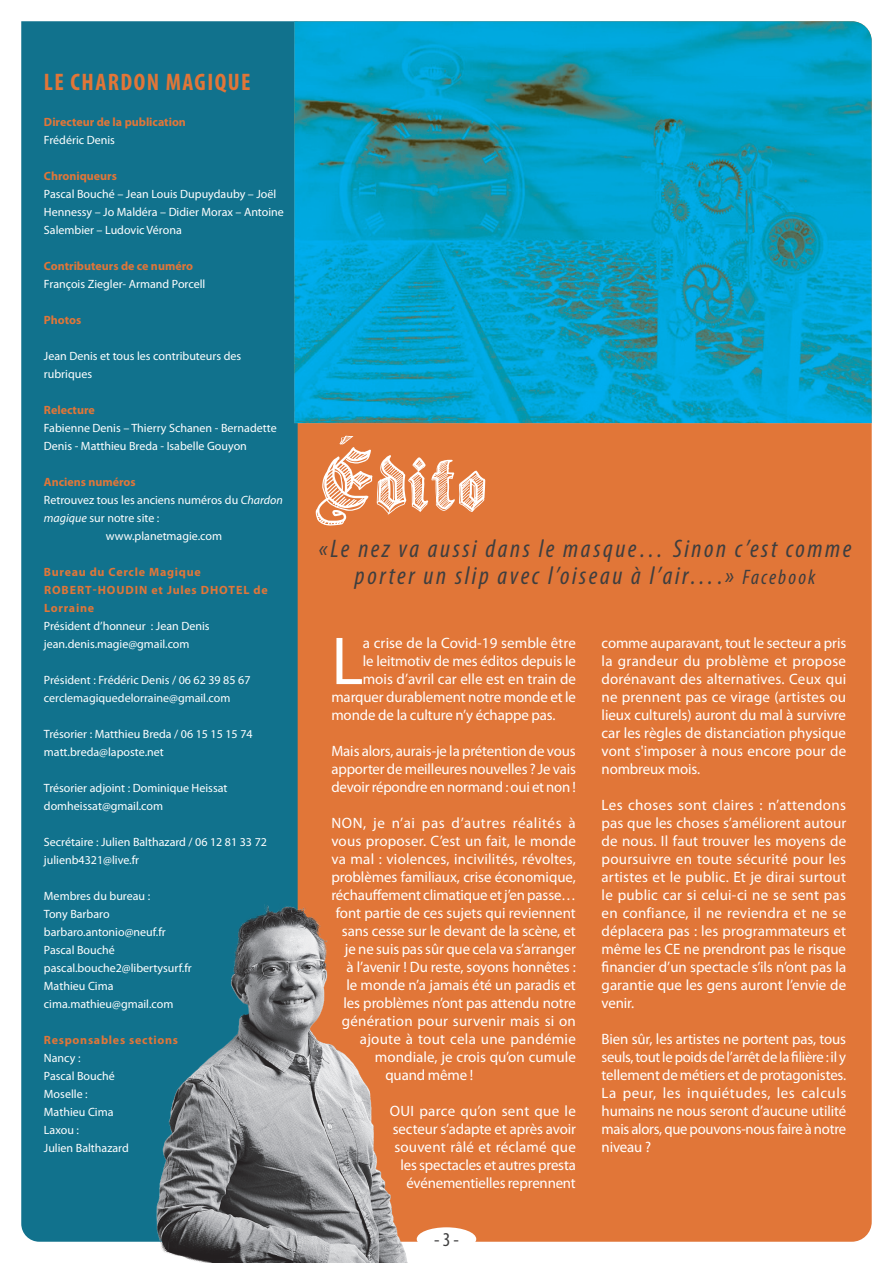
<style>
.page{position:relative;width:893px;height:1263px;background:#fff}
.page>*{position:absolute;margin:0;border:0;box-sizing:border-box;transform-origin:0 0}
.Titre_Gothique{font:90px "Sketch Gothic School";color:#fff}
.corps_de_texte_édito{font:68.4px "Myriad Pro";color:#fff}
.Heading_Master{font:italic condensed 25.5px/27px "Myriad Pro";letter-spacing:.1em;color:#3e3e3f;text-align:center}
.Normal_text{font:700 condensed 24px "Myriad Pro";letter-spacing:.06em;color:#e17638}
.t1{font:condensed 19.65px "Myriad Pro";color:#3e3e3f}
.corps_de_texte_édito-2{font:15px/18px "Myriad Pro";letter-spacing:-.01em;color:#fff;text-align:justify}
.corps_de_texte_édito-3{font:15px "Myriad Pro";letter-spacing:.015em;color:#fff}
.corps_de_texte_édito-4{font:15px "Myriad Pro";letter-spacing:.01em;color:#fff}
.corps_de_texte_édito-5{font:15px "Myriad Pro";letter-spacing:.04em;color:#fff}
.Normal_text_small_8p{font:12px/18px "Myriad Pro";color:#fff}
.Normal_text_small_8p-2{font:700 12px "Myriad Pro";color:#e17638}
.Normal_text_small_8p-3{font:700 12px "Myriad Pro";letter-spacing:.06em;color:#e17638}
.Normal_text_small_8p-4{font:700 12px/18px "Myriad Pro";letter-spacing:.075em;color:#e17638}
.s1{font-style:italic}
.s2{font-size:21px}
</style>
<div class="page">
<div style="left:298px;top:423px;width:574px;height:819px;background:#e17638"></div>
<div style="left:21px;top:21px;width:277px;height:1221px;background:#11728d"></div>
<img style="left:294px;top:21px;width:578px;height:402px">
<div style="left:417px;top:1227px;width:59px;height:24px;background:#fff;border-radius:50%"></div>
<img style="left:156px;top:902px;width:253px;height:361px">
<p class="Normal_text" style="left:44px;top:67px;width:208px">LE CHARDON MAGIQUE</p>
<p class="Normal_text_small_8p-2" style="left:44px;top:115px;width:144px">Directeur de la publication</p>
<p class="Normal_text_small_8p" style="left:44px;top:131px;width:73px">Frédéric Denis</p>
<p class="Normal_text_small_8p-2" style="left:44px;top:169px;width:75px">Chroniqueurs</p>
<p class="Normal_text_small_8p" style="left:44px;top:185px;width:241px">Pascal Bouché – Jean Louis Dupuydauby – Joël<br>Hennessy – Jo Maldéra – Didier Morax – Antoine<br>Salembier – Ludovic Vérona</p>
<p class="Normal_text_small_8p-2" style="left:44px;top:259px;width:151px">Contributeurs de ce numéro</p>
<p class="Normal_text_small_8p" style="left:44px;top:275px;width:163px">François Ziegler- Armand Porcell</p>
<p class="Normal_text_small_8p-2" style="left:44px;top:313px;width:39px">Photos</p>
<p class="Normal_text_small_8p" style="left:44px;top:347px;width:199px">Jean Denis et tous les contributeurs des rubriques</p>
<p class="Normal_text_small_8p-2" style="left:44px;top:403px;width:52px">Relecture</p>
<p class="Normal_text_small_8p" style="left:44px;top:419px;width:234px">Fabienne Denis – Thierry Schanen - Bernadette<br>Denis - Matthieu Breda - Isabelle Gouyon</p>
<p class="Normal_text_small_8p-2" style="left:44px;top:475px;width:93px">Anciens numéros</p>
<p class="Normal_text_small_8p" style="left:44px;top:491px;width:240px">Retrouvez tous les anciens numéros du <span class="s1">Chardon magique</span> sur notre site :</p>
<p class="Normal_text_small_8p" style="left:106px;top:527px;width:118px">www.planetmagie.com</p>
<p class="Normal_text_small_8p-3" style="left:44px;top:565px;width:158px">Bureau du Cercle Magique</p>
<p class="Normal_text_small_8p-4" style="left:44px;top:581px;width:225px">ROBERT-HOUDIN et Jules DHOTEL de<br>Lorraine</p>
<p class="Normal_text_small_8p" style="left:44px;top:617px;width:167px">Président d’honneur : Jean Denis</p>
<p class="Normal_text_small_8p" style="left:44px;top:635px;width:147px">jean.denis.magie@gmail.com</p>
<p class="Normal_text_small_8p" style="left:44px;top:671px;width:208px">Président : Frédéric Denis / 06 62 39 85 67</p>
<p class="Normal_text_small_8p" style="left:44px;top:689px;width:188px">cerclemagiquedelorraine@gmail.com</p>
<p class="Normal_text_small_8p" style="left:44px;top:725px;width:210px">Trésorier : Matthieu Breda / 06 15 15 15 74</p>
<p class="Normal_text_small_8p" style="left:44px;top:743px;width:121px">matt.breda@laposte.net</p>
<p class="Normal_text_small_8p" style="left:44px;top:779px;width:185px">Trésorier adjoint : Dominique Heissat</p>
<p class="Normal_text_small_8p" style="left:44px;top:797px;width:121px">domheissat@gmail.com</p>
<p class="Normal_text_small_8p" style="left:44px;top:833px;width:225px">Secrétaire : Julien Balthazard / 06 12 81 33 72</p>
<p class="Normal_text_small_8p" style="left:44px;top:851px;width:97px">julienb4321@live.fr</p>
<p class="Normal_text_small_8p" style="left:44px;top:887px;width:108px">Membres du bureau :</p>
<p class="Normal_text_small_8p" style="left:44px;top:905px;width:67px">Tony Barbaro</p>
<p class="Normal_text_small_8p" style="left:44px;top:923px;width:123px">barbaro.antonio@neuf.fr</p>
<p class="Normal_text_small_8p" style="left:44px;top:941px;width:72px">Pascal Bouché</p>
<p class="Normal_text_small_8p" style="left:44px;top:959px;width:149px">pascal.bouche2@libertysurf.fr</p>
<p class="Normal_text_small_8p" style="left:44px;top:977px;width:71px">Mathieu Cima</p>
<p class="Normal_text_small_8p" style="left:44px;top:995px;width:131px">cima.mathieu@gmail.com</p>
<p class="Normal_text_small_8p-3" style="left:44px;top:1033px;width:136px">Responsables sections</p>
<p class="Normal_text_small_8p" style="left:44px;top:1049px;width:38px">Nancy :</p>
<p class="Normal_text_small_8p" style="left:44px;top:1067px;width:72px">Pascal Bouché</p>
<p class="Normal_text_small_8p" style="left:44px;top:1085px;width:45px">Moselle :</p>
<p class="Normal_text_small_8p" style="left:44px;top:1103px;width:71px">Mathieu Cima</p>
<p class="Normal_text_small_8p" style="left:44px;top:1121px;width:37px">Laxou :</p>
<p class="Normal_text_small_8p" style="left:44px;top:1139px;width:86px">Julien Balthazard</p>
<p class="Titre_Gothique" style="left:311px;top:432px;width:177px">Édito</p>
<p class="Heading_Master" style="left:319px;top:534px;width:534px">«Le nez va aussi dans le masque… Sinon c’est comme porter un slip avec l’oiseau à l’air….» <span class="s2">Facebook</span></p>
<p class="corps_de_texte_édito" style="left:331px;top:619px;width:33px">L</p>
<p class="corps_de_texte_édito-2" style="left:363px;top:634px;width:215px">a crise de la Covid-19 semble être</p>
<p class="corps_de_texte_édito-2" style="left:363px;top:652px;width:215px">le leitmotiv de mes éditos depuis le</p>
<p class="corps_de_texte_édito-2" style="left:363px;top:670px;width:215px">mois d’avril car elle est en train de</p>
<p class="corps_de_texte_édito-2" style="left:331px;top:688px;width:246px">marquer durablement notre monde et le</p>
<p class="corps_de_texte_édito-2" style="left:331px;top:706px;width:226px">monde de la culture n’y échappe pas.</p>
<p class="corps_de_texte_édito-2" style="left:331px;top:742px;width:246px">Mais alors, aurais-je la prétention de vous apporter de meilleures nouvelles ? Je vais devoir répondre en normand : oui et non !</p>
<p class="corps_de_texte_édito-5" style="left:331px;top:814px;width:246px">NON, je n’ai pas d’autres réalités à</p>
<p class="corps_de_texte_édito-4" style="left:331px;top:832px;width:246px">vous proposer. C’est un fait, le monde</p>
<p class="corps_de_texte_édito-3" style="left:331px;top:850px;width:246px">va mal : violences, incivilités, révoltes,</p>
<p class="corps_de_texte_édito-2" style="left:331px;top:868px;width:246px">problèmes familiaux, crise économique,</p>
<p class="corps_de_texte_édito-2" style="left:331px;top:886px;width:246px">réchauffement climatique et j’en passe…</p>
<p class="corps_de_texte_édito-2" style="left:336px;top:904px;width:241px">font partie de ces sujets qui reviennent</p>
<p class="corps_de_texte_édito-2" style="left:342px;top:922px;width:235px">sans cesse sur le devant de la scène, et</p>
<p class="corps_de_texte_édito-2" style="left:345px;top:940px;width:233px">je ne suis pas sûr que cela va s’arranger</p>
<p class="corps_de_texte_édito-2" style="left:346px;top:958px;width:231px">à l’avenir ! Du reste, soyons honnêtes :</p>
<p class="corps_de_texte_édito-2" style="left:346px;top:976px;width:231px">le monde n’a jamais été un paradis et</p>
<p class="corps_de_texte_édito-2" style="left:343px;top:994px;width:234px">les problèmes n’ont pas attendu notre</p>
<p class="corps_de_texte_édito-3" style="left:342px;top:1012px;width:236px">génération pour survenir mais si on</p>
<p class="corps_de_texte_édito-3" style="left:360px;top:1030px;width:217px">ajoute à tout cela une pandémie</p>
<p class="corps_de_texte_édito-2" style="left:375px;top:1048px;width:202px">mondiale, je crois qu’on cumule</p>
<p class="corps_de_texte_édito-2" style="left:385px;top:1066px;width:89px">quand même !</p>
<p class="corps_de_texte_édito-2" style="left:390px;top:1102px;width:188px;text-align:right">OUI parce qu’on sent que le secteur s’adapte et après avoir souvent râlé et réclamé que les spectacles et autres presta événementielles reprennent</p>
<h3 class="t1" style="left:434px;top:1228px;width:26px">- 3 -</h3>
<p class="corps_de_texte_édito-2" style="left:602px;top:634px;width:246px">comme auparavant, tout le secteur a pris la grandeur du problème et propose dorénavant des alternatives. Ceux qui ne prennent pas ce virage (artistes ou lieux culturels) auront du mal à survivre car les règles de distanciation physique vont s'imposer à nous encore pour de nombreux mois.</p>
<p class="corps_de_texte_édito-2" style="left:602px;top:796px;width:246px">Les choses sont claires : n’attendons pas que les choses s’améliorent autour de nous. Il faut trouver les moyens de poursuivre en toute sécurité pour les artistes et le public. Et je dirai surtout le public car si celui-ci ne se sent pas en confiance, il ne reviendra et ne se déplacera pas : les programmateurs et même les CE ne prendront pas le risque financier d’un spectacle s’ils n’ont pas la garantie que les gens auront l’envie de venir.</p>
<p class="corps_de_texte_édito-2" style="left:602px;top:1030px;width:246px">Bien sûr, les artistes ne portent pas, tous seuls, tout le poids de l’arrêt de la filière : il y tellement de métiers et de protagonistes.</p>
<p class="corps_de_texte_édito-2" style="left:602px;top:1084px;width:246px">La peur, les inquiétudes, les calculs humains ne nous seront d’aucune utilité mais alors, que pouvons-nous faire à notre niveau ?</p>
</div>
